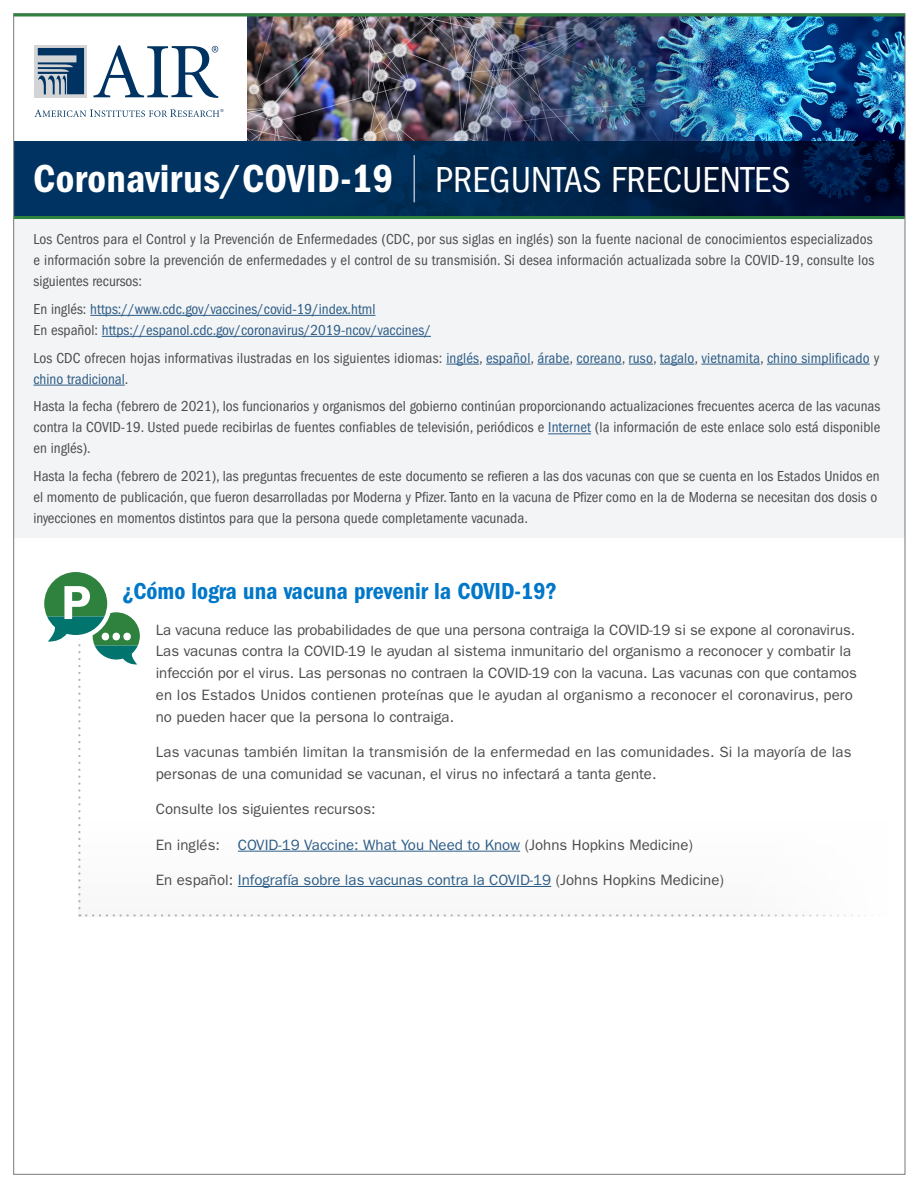
<style>
.page{position:relative;width:918px;height:1188px;background:#fff}
.page>*{position:absolute;margin:0;border:0;box-sizing:border-box;transform-origin:0 0}
.t1{font:40.5px "ITC Franklin Gothic Std Dm Cd";letter-spacing:.01em;color:#fff}
.t2{font:24px "ITC Franklin Gothic Std Dm Cd";color:#0077c8}
.t3{font:condensed 15px/21px "ITC Franklin Gothic Std";color:#4b4c4d;text-align:justify}
.t4{font:15px/21.9px "ITC Franklin Gothic Std";color:#4b4c4d}
.t5{font:condensed 15px/21px "ITC Franklin Gothic Std";letter-spacing:.01em;color:#2c5c87}
.t6{font:15px "ITC Franklin Gothic Std";color:#2c5c87}
.s1{font-family:"ITC Franklin Gothic Std";font-stretch:condensed;font-size:37.5px}
.s2{color:#4b4c4d}
.s3{color:#2c5c87}
</style>
<div class="page">
<svg style="left:44px;top:572px;width:685px;height:345px"></svg>
<div style="left:14px;top:219px;width:891px;height:319px;background:#f3f4f5"></div>
<hr style="left:90px;top:315px;width:285px;height:1px;background:#2c5c87">
<hr style="left:102px;top:336px;width:329px;height:1px;background:#2c5c87">
<hr style="left:446px;top:364px;width:33px;height:1px;background:#2c5c87">
<hr style="left:486px;top:364px;width:45px;height:1px;background:#2c5c87">
<hr style="left:537px;top:364px;width:33px;height:1px;background:#2c5c87">
<hr style="left:577px;top:364px;width:45px;height:1px;background:#2c5c87">
<svg style="left:629px;top:364px;width:24px;height:1px"></svg>
<hr style="left:660px;top:364px;width:35px;height:1px;background:#2c5c87">
<hr style="left:701px;top:364px;width:59px;height:1px;background:#2c5c87">
<hr style="left:767px;top:364px;width:103px;height:1px;background:#2c5c87">
<hr style="left:33px;top:385px;width:92px;height:1px;background:#2c5c87">
<hr style="left:548px;top:433px;width:43px;height:1px;background:#2c5c87">
<img style="left:248px;top:16px;width:99px;height:125px">
<img style="left:347px;top:16px;width:556px;height:125px">
<svg style="left:16px;top:141px;width:887px;height:75px;background:#00264f"></svg>
<svg style="left:93px;top:45px;width:125px;height:53px"></svg>
<svg style="left:35px;top:45px;width:52px;height:52px"></svg>
<svg style="left:38px;top:48px;width:46px;height:46px;background:#54738f"></svg>
<svg style="left:34px;top:109px;width:189px;height:8px"></svg>
<hr style="left:14px;top:216px;width:891px;height:3px;background:#2e823e">
<hr style="left:414px;top:155px;width:1px;height:47px;background:#fff">
<hr style="left:238px;top:851px;width:282px;height:1px;background:#2c5c87">
<hr style="left:238px;top:886px;width:313px;height:1px;background:#2c5c87">
<hr style="left:14px;top:14px;width:891px;height:2px;background:#2e823e">
<h1 class="t1" style="left:33px;top:155px;width:759px">Coronavirus/COVID-19 <span class="s1">PREGUNTAS FRECUENTES</span></h1>
<p class="t3" style="left:33px;top:229px;width:842px">Los Centros para el Control y la Prevención de Enfermedades (CDC, por sus siglas en inglés) son la fuente nacional de conocimientos especializados e información sobre la prevención de enfermedades y el control de su transmisión. Si desea información actualizada sobre la COVID-19, consulte los siguientes recursos:</p>
<p class="t5" style="left:33px;top:299px;width:344px"><span class="s2">En inglés:</span> https://www.cdc.gov/vaccines/covid-19/index.html</p>
<p class="t5" style="left:33px;top:320px;width:399px"><span class="s2">En español:</span> https://espanol.cdc.gov/coronavirus/2019-ncov/vaccines/</p>
<p class="t5" style="left:33px;top:347px;width:847px"><span class="s2">Los CDC ofrecen hojas informativas ilustradas en los siguientes idiomas:</span> inglés<span class="s2">,</span> español<span class="s2">,</span> árabe<span class="s2">,</span> coreano<span class="s2">,</span> ruso<span class="s2">,</span> tagalo<span class="s2">,</span> vietnamita<span class="s2">,</span> chino simplificado <span class="s2">y </span>chino tradicional<span class="s2">.</span></p>
<p class="t3" style="left:33px;top:396px;width:848px">Hasta la fecha (febrero de 2021), los funcionarios y organismos del gobierno continúan proporcionando actualizaciones frecuentes acerca de las vacunas contra la COVID-19. Usted puede recibirlas de fuentes confiables de televisión, periódicos e <span class="s3">Internet</span> (la información de este enlace solo está disponible en inglés).</p>
<p class="t3" style="left:33px;top:466px;width:848px;text-align:left">Hasta la fecha (febrero de 2021), las preguntas frecuentes de este documento se refieren a las dos vacunas con que se cuenta en los Estados Unidos en el momento de publicación, que fueron desarrolladas por Moderna y Pfizer. Tanto en la vacuna de Pfizer como en la de Moderna se necesitan dos dosis o inyecciones en momentos distintos para que la persona quede completamente vacunada.</p>
<h2 class="t2" style="left:122px;top:578px;width:437px">¿Cómo logra una vacuna prevenir la COVID-19?</h2>
<p class="t4" style="left:156px;top:619px;width:703px">La vacuna reduce las probabilidades de que una persona contraiga la COVID-19 si se expone al coronavirus.<br>Las vacunas contra la COVID-19 le ayudan al sistema inmunitario del organismo a reconocer y combatir la infección por el virus. Las personas no contraen la COVID-19 con la vacuna. Las vacunas con que contamos en los Estados Unidos contienen proteínas que le ayudan al organismo a reconocer el coronavirus, pero no pueden hacer que la persona lo contraiga.</p>
<p class="t4" style="left:156px;top:741px;width:697px">Las vacunas también limitan la transmisión de la enfermedad en las comunidades. Si la mayoría de las personas de una comunidad se vacunan, el virus no infectará a tanta gente.</p>
<p class="t4" style="left:156px;top:798px;width:221px">Consulte los siguientes recursos:</p>
<p class="t6" style="left:156px;top:836px;width:539px"><span class="s2">En inglés:</span> COVID-19 Vaccine: What You Need to Know <span class="s2">(Johns Hopkins Medicine)</span></p>
<p class="t6" style="left:156px;top:871px;width:570px"><span class="s2">En español:</span> Infografía sobre las vacunas contra la COVID-19 <span class="s2">(Johns Hopkins Medicine)</span></p>
</div>
